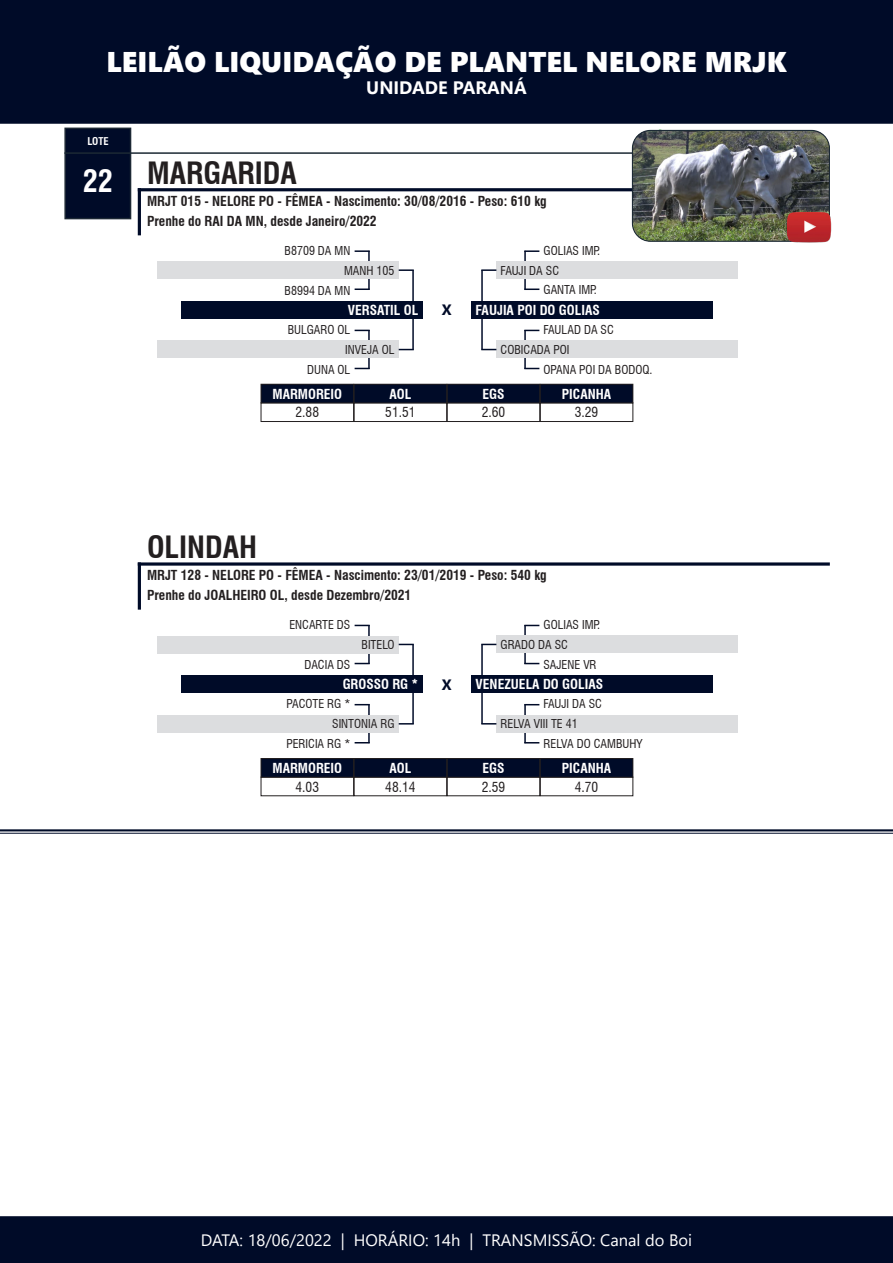
<style>
.page{position:relative;width:893px;height:1263px;background:#fff}
.page>*{position:absolute;margin:0;border:0;box-sizing:border-box;transform-origin:0 0}
.t1{font:700 condensed 30px "Swiss 721 BT";color:#231f20}
.t2{font:700 condensed 30px "Swiss 721 BT";color:#fff}
.t3{font:28.5px "Segoe UI Black";color:#fff}
.t4{font:700 18px "Segoe UI";color:#fff}
.t5{font:16.5px "Segoe UI";color:#fff}
.t6{font:700 15px "Segoe UI";color:#000b28}
.t7{font:700 condensed 13.5px "Swiss 721 BT";color:#231f20}
.t8{font:700 condensed 13.5px "Swiss 721 BT";color:#fff}
.t9{font:condensed 13.5px "Swiss 721 BT";color:#231f20}
.t10{font:condensed 12px "Swiss 721 BT";color:#231f20}
.t11{font:700 condensed 10.5px "Swiss 721 BT";color:#fff}
</style>
<div class="page">
<div style="left:0;top:1216px;width:893px;height:47px;background:#000b28;border:2px solid #000b28"></div>
<div style="left:0;top:0;width:893px;height:124px;background:#000b28;border:2px solid #000b28"></div>
<div style="left:64px;top:128px;width:67px;height:91px;background:#000b28;border:2px solid #1d2935"></div>
<hr style="left:138px;top:188px;width:692px;height:3px;background:#000b28">
<hr style="left:138px;top:188px;width:3px;height:47px;background:#000b28">
<hr style="left:64px;top:152px;width:597px;height:2px;background:#1c2934">
<div style="left:261px;top:403px;width:93px;height:19px;border:1px solid #231f20"></div>
<div style="left:447px;top:403px;width:93px;height:19px;border:1px solid #231f20"></div>
<div style="left:354px;top:403px;width:93px;height:19px;border:1px solid #231f20"></div>
<div style="left:540px;top:403px;width:93px;height:19px;border:1px solid #231f20"></div>
<div style="left:261px;top:384px;width:93px;height:19px;background:#000b28"></div>
<div style="left:261px;top:384px;width:93px;height:19px;border:1px solid #231f20"></div>
<div style="left:447px;top:384px;width:93px;height:19px;background:#000b28"></div>
<div style="left:447px;top:384px;width:93px;height:19px;border:1px solid #231f20"></div>
<div style="left:354px;top:384px;width:93px;height:19px;background:#000b28"></div>
<div style="left:354px;top:384px;width:93px;height:19px;border:1px solid #231f20"></div>
<div style="left:540px;top:384px;width:93px;height:19px;background:#000b28"></div>
<div style="left:540px;top:384px;width:93px;height:19px;border:1px solid #231f20"></div>
<img style="left:632px;top:130px;width:197px;height:110px">
<div style="left:632px;top:130px;width:198px;height:112px;border:1px solid #1c2934;border-radius:18px"></div>
<img style="left:786px;top:211px;width:45px;height:32px">
<svg style="left:524px;top:330px;width:15px;height:11px"></svg>
<svg style="left:524px;top:358px;width:15px;height:11px"></svg>
<svg style="left:524px;top:250px;width:15px;height:11px"></svg>
<svg style="left:524px;top:279px;width:15px;height:11px"></svg>
<svg style="left:355px;top:330px;width:15px;height:11px"></svg>
<svg style="left:355px;top:358px;width:15px;height:11px"></svg>
<svg style="left:355px;top:250px;width:15px;height:12px"></svg>
<svg style="left:355px;top:279px;width:15px;height:11px"></svg>
<div style="left:181px;top:301px;width:242px;height:18px;background:#000b28"></div>
<div style="left:471px;top:301px;width:242px;height:17px;background:#000b28"></div>
<div style="left:158px;top:341px;width:241px;height:17px;background:#dcdddf"></div>
<div style="left:496px;top:341px;width:242px;height:17px;background:#dcdddf"></div>
<div style="left:158px;top:262px;width:241px;height:17px;background:#dcdddf"></div>
<div style="left:496px;top:261px;width:242px;height:18px;background:#dcdddf"></div>
<hr style="left:412px;top:270px;width:2px;height:31px;background:#000b28">
<svg style="left:399px;top:269px;width:15px;height:2px"></svg>
<hr style="left:412px;top:318px;width:2px;height:32px;background:#000b28">
<svg style="left:399px;top:349px;width:15px;height:1px"></svg>
<hr style="left:481px;top:270px;width:2px;height:31px;background:#000b28">
<svg style="left:481px;top:269px;width:15px;height:2px"></svg>
<hr style="left:481px;top:318px;width:2px;height:32px;background:#000b28">
<svg style="left:481px;top:349px;width:15px;height:1px"></svg>
<svg style="left:141px;top:562px;width:689px;height:4px;background:#333c53"></svg>
<hr style="left:138px;top:562px;width:3px;height:48px;background:#000b28">
<div style="left:261px;top:777px;width:93px;height:19px;border:1px solid #231f20"></div>
<div style="left:447px;top:777px;width:93px;height:19px;border:1px solid #231f20"></div>
<div style="left:354px;top:777px;width:93px;height:19px;border:1px solid #231f20"></div>
<div style="left:540px;top:777px;width:93px;height:19px;border:1px solid #231f20"></div>
<div style="left:261px;top:758px;width:93px;height:19px;background:#000b28"></div>
<div style="left:261px;top:758px;width:93px;height:19px;border:1px solid #231f20"></div>
<div style="left:447px;top:758px;width:93px;height:19px;background:#000b28"></div>
<div style="left:447px;top:758px;width:93px;height:19px;border:1px solid #231f20"></div>
<div style="left:354px;top:758px;width:93px;height:19px;background:#000b28"></div>
<div style="left:354px;top:758px;width:93px;height:19px;border:1px solid #231f20"></div>
<div style="left:540px;top:758px;width:93px;height:19px;background:#000b28"></div>
<div style="left:540px;top:758px;width:93px;height:19px;border:1px solid #231f20"></div>
<hr style="left:0;top:829px;width:893px;height:2px;background:#000b28">
<hr style="left:0;top:833px;width:893px;height:1px;background:#000b28">
<svg style="left:524px;top:704px;width:15px;height:11px"></svg>
<svg style="left:524px;top:732px;width:15px;height:11px"></svg>
<svg style="left:524px;top:625px;width:15px;height:11px"></svg>
<svg style="left:524px;top:653px;width:15px;height:11px"></svg>
<svg style="left:355px;top:704px;width:15px;height:11px"></svg>
<svg style="left:355px;top:732px;width:15px;height:11px"></svg>
<svg style="left:355px;top:625px;width:15px;height:11px"></svg>
<svg style="left:355px;top:653px;width:15px;height:11px"></svg>
<div style="left:181px;top:675px;width:242px;height:18px;background:#000b28"></div>
<div style="left:471px;top:675px;width:242px;height:18px;background:#000b28"></div>
<div style="left:158px;top:715px;width:241px;height:17px;background:#dcdddf"></div>
<div style="left:496px;top:715px;width:242px;height:17px;background:#dcdddf"></div>
<div style="left:158px;top:636px;width:241px;height:17px;background:#dcdddf"></div>
<div style="left:496px;top:636px;width:242px;height:17px;background:#dcdddf"></div>
<hr style="left:412px;top:644px;width:2px;height:31px;background:#000b28">
<svg style="left:399px;top:644px;width:15px;height:1px"></svg>
<hr style="left:412px;top:693px;width:2px;height:31px;background:#000b28">
<svg style="left:399px;top:723px;width:15px;height:1px"></svg>
<hr style="left:481px;top:644px;width:2px;height:31px;background:#000b28">
<svg style="left:481px;top:644px;width:15px;height:1px"></svg>
<hr style="left:481px;top:693px;width:2px;height:31px;background:#000b28">
<svg style="left:481px;top:723px;width:15px;height:1px"></svg>
<h2 class="t3" style="left:107px;top:41px;width:681px">LEILÃO LIQUIDAÇÃO DE PLANTEL NELORE MRJK</h2>
<h3 class="t4" style="left:366px;top:70px;width:162px">UNIDADE PARANÁ</h3>
<p class="t11" style="left:87px;top:135px;width:23px">LOTE</p>
<p class="t2" style="left:83px;top:163px;width:31px">22</p>
<p class="t1" style="left:147px;top:155px;width:151px">MARGARIDA</p>
<p class="t7" style="left:147px;top:193px;width:401px">MRJT 015 - NELORE PO - FÊMEA - Nascimento: 30/08/2016 - Peso: 610 kg</p>
<p class="t7" style="left:147px;top:213px;width:231px">Prenhe do RAI DA MN, desde Janeiro/2022</p>
<p class="t10" style="left:285px;top:243px;width:67px">B8709 DA MN</p>
<p class="t10" style="left:544px;top:243px;width:58px">GOLIAS IMP.</p>
<p class="t10" style="left:344px;top:263px;width:52px">MANH 105</p>
<p class="t10" style="left:501px;top:263px;width:60px">FAUJI DA SC</p>
<p class="t10" style="left:285px;top:283px;width:67px">B8994 DA MN</p>
<p class="t10" style="left:544px;top:283px;width:55px">GANTA IMP.</p>
<p class="t8" style="left:348px;top:302px;width:72px">VERSATIL OL</p>
<p class="t6" style="left:442px;top:296px;width:11px">X</p>
<p class="t8" style="left:476px;top:302px;width:126px">FAUJIA POI DO GOLIAS</p>
<p class="t10" style="left:345px;top:342px;width:51px">INVEJA OL</p>
<p class="t10" style="left:501px;top:342px;width:70px">COBICADA POI</p>
<p class="t10" style="left:288px;top:323px;width:64px">BULGARO OL</p>
<p class="t10" style="left:544px;top:323px;width:72px">FAULAD DA SC</p>
<p class="t10" style="left:307px;top:362px;width:45px">DUNA OL</p>
<p class="t10" style="left:544px;top:362px;width:110px">OPANA POI DA BODOQ.</p>
<p class="t8" style="left:273px;top:386px;width:71px">MARMOREIO</p>
<p class="t8" style="left:389px;top:386px;width:23px">AOL</p>
<p class="t8" style="left:482px;top:386px;width:24px">EGS</p>
<p class="t8" style="left:562px;top:386px;width:51px">PICANHA</p>
<p class="t9" style="left:296px;top:404px;width:25px">2.88</p>
<p class="t9" style="left:385px;top:404px;width:32px">51.51</p>
<p class="t9" style="left:482px;top:404px;width:25px">2.60</p>
<p class="t9" style="left:575px;top:404px;width:25px">3.29</p>
<p class="t1" style="left:147px;top:529px;width:112px">OLINDAH</p>
<p class="t7" style="left:147px;top:567px;width:401px">MRJT 128 - NELORE PO - FÊMEA - Nascimento: 23/01/2019 - Peso: 540 kg</p>
<p class="t7" style="left:147px;top:587px;width:266px">Prenhe do JOALHEIRO OL, desde Dezembro/2021</p>
<p class="t10" style="left:289px;top:618px;width:62px">ENCARTE DS</p>
<p class="t10" style="left:544px;top:618px;width:58px">GOLIAS IMP.</p>
<p class="t10" style="left:361px;top:637px;width:34px">BITELO</p>
<p class="t10" style="left:501px;top:637px;width:69px">GRADO DA SC</p>
<p class="t10" style="left:304px;top:657px;width:48px">DACIA DS</p>
<p class="t10" style="left:544px;top:657px;width:55px">SAJENE VR</p>
<p class="t8" style="left:343px;top:676px;width:77px">GROSSO RG *</p>
<p class="t6" style="left:442px;top:670px;width:11px">X</p>
<p class="t8" style="left:476px;top:676px;width:129px">VENEZUELA DO GOLIAS</p>
<p class="t10" style="left:332px;top:717px;width:64px">SINTONIA RG</p>
<p class="t10" style="left:501px;top:717px;width:79px">RELVA VIII TE 41</p>
<p class="t10" style="left:287px;top:697px;width:65px">PACOTE RG *</p>
<p class="t10" style="left:544px;top:697px;width:60px">FAUJI DA SC</p>
<p class="t10" style="left:286px;top:736px;width:66px">PERICIA RG *</p>
<p class="t10" style="left:544px;top:736px;width:100px">RELVA DO CAMBUHY</p>
<p class="t8" style="left:273px;top:760px;width:71px">MARMOREIO</p>
<p class="t8" style="left:389px;top:760px;width:23px">AOL</p>
<p class="t8" style="left:482px;top:760px;width:24px">EGS</p>
<p class="t8" style="left:562px;top:760px;width:51px">PICANHA</p>
<p class="t9" style="left:296px;top:778px;width:25px">4.03</p>
<p class="t9" style="left:385px;top:778px;width:32px">48.14</p>
<p class="t9" style="left:482px;top:778px;width:25px">2.59</p>
<p class="t9" style="left:575px;top:778px;width:25px">4.70</p>
<h3 class="t5" style="left:201px;top:1224px;width:493px">DATA: 18/06/2022 | HORÁRIO: 14h | TRANSMISSÃO: Canal do Boi</h3>
</div>
